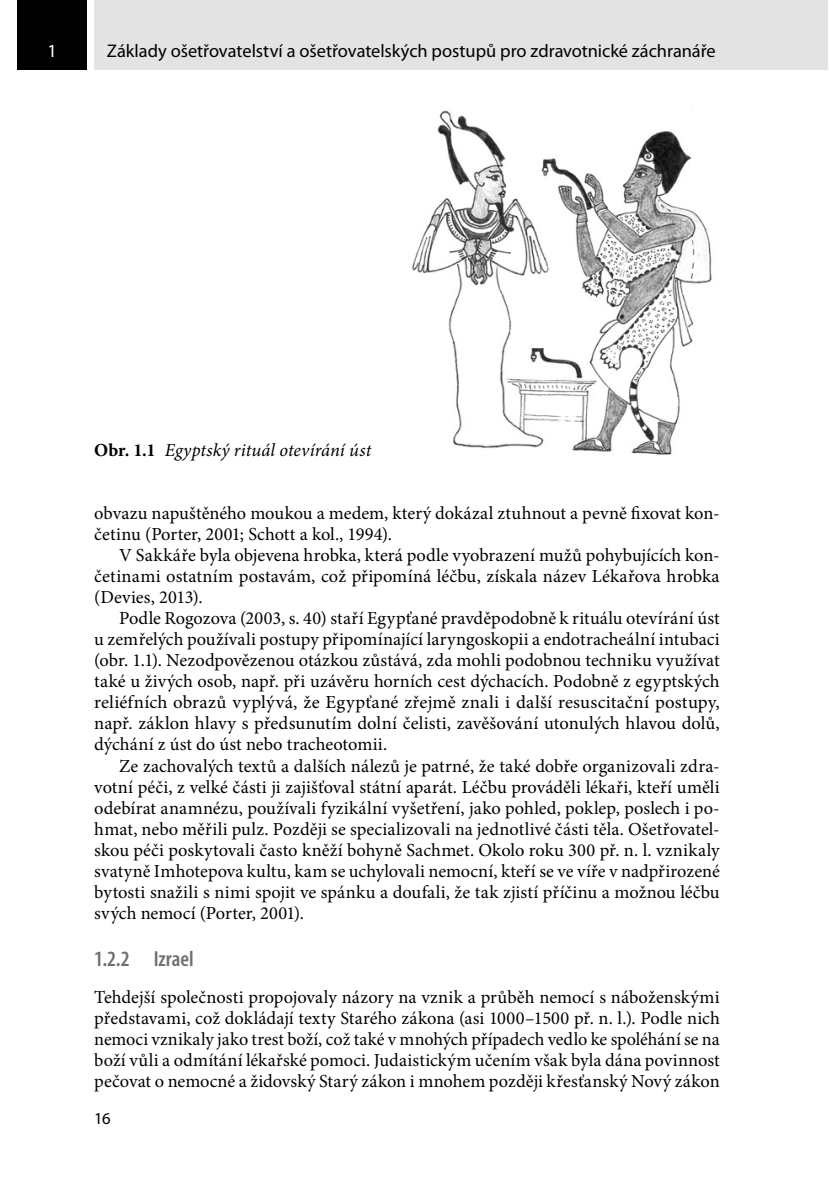
<style>
.page{position:relative;width:829px;height:1191px;background:#fff}
.page>*{position:absolute;margin:0;border:0;box-sizing:border-box;transform-origin:0 0}
._3_3_3{font:600 condensed 21.88px "Myriad Pro";letter-spacing:-.005em;color:#706f6f}
.text{font:18.38px/21px "Minion Pro";letter-spacing:.005em;color:#000;text-align:justify}
.text_prvni{font:18.38px/21px "Minion Pro";letter-spacing:.005em;color:#000;text-align:justify}
.t1{font:18.38px "Myriad Pro";letter-spacing:-.005em;color:#000}
.tabulka_obrazek_popi{font:italic 18.38px "Minion Pro";letter-spacing:.005em;color:#000}
.t2{font:18.38px "Myriad Pro";color:#fff}
.t3{font:16.62px "Myriad Pro";color:#000}
.s1{font-weight:700;font-style:normal}
</style>
<div class="page">
<div style="left:94px;top:0;width:733px;height:69px;background:#e3e3e3"></div>
<div style="left:17px;top:0;width:70px;height:69px;background:#000"></div>
<img style="left:412px;top:110px;width:300px;height:345px">
<p class="t2" style="left:47px;top:40px;width:11px">1</p>
<p class="t1" style="left:107px;top:40px;width:610px">Základy ošetřovatelství a ošetřovatelských postupů pro zdravotnické záchranáře</p>
<p class="tabulka_obrazek_popi" style="left:94px;top:438px;width:278px"><span class="s1">Obr. 1.1</span> Egyptský rituál otevírání úst</p>
<p class="text" style="left:94px;top:503px;width:627px">obvazu napuštěného moukou a medem, který dokázal ztuhnout a pevně fixovat kon&shy;četinu (Porter, 2001; Schott a kol., 1994).</p>
<p class="text" style="left:94px;top:545px;width:627px;text-indent:25px">V Sakkáře byla objevena hrobka, která podle vyobrazení mužů pohybujících kon&shy;četinami ostatním postavám, což připomíná léčbu, získala název Lékařova hrobka (Devies, 2013).</p>
<p class="text" style="left:94px;top:608px;width:627px;text-indent:25px">Podle Rogozova (2003, s. 40) staří Egypťané pravděpodobně k rituálu otevírání úst u zemřelých používali postupy připomínající laryngoskopii a endotracheální intubaci (obr. 1.1). Nezodpovězenou otázkou zůstává, zda mohli podobnou techniku využívat také u živých osob, např. při uzávěru horních cest dýchacích. Podobně z egyptských reliéfních obrazů vyplývá, že Egypťané zřejmě znali i další resuscitační postupy, např. záklon hlavy s předsunutím dolní čelisti, zavěšování utonulých hlavou dolů, dýchání z úst do úst nebo tracheotomii.</p>
<p class="text" style="left:94px;top:755px;width:627px;text-indent:25px">Ze zachovalých textů a dalších nálezů je patrné, že také dobře organizovali zdra&shy;votní péči, z velké části ji zajišťoval státní aparát. Léčbu prováděli lékaři, kteří uměli odebírat anamnézu, používali fyzikální vyšetření, jako pohled, poklep, poslech i po&shy;hmat, nebo měřili pulz. Později se specializovali na jednotlivé části těla. Ošetřovatel&shy;skou péči poskytovali často kněží bohyně Sachmet. Okolo roku 300 př. n. l. vznikaly svatyně Imhotepova kultu, kam se uchylovali nemocní, kteří se ve víře v nadpřirozené bytosti snažili s nimi spojit ve spánku a doufali, že tak zjistí příčinu a možnou léčbu svých nemocí (Porter, 2001).</p>
<p class="_3_3_3" style="left:94px;top:945px;width:101px">1.2.2 Izrael</p>
<p class="text_prvni" style="left:94px;top:986px;width:627px">Tehdejší společnosti propojovaly názory na vznik a průběh nemocí s náboženskými představami, což dokládají texty Starého zákona (asi 1000–1500 př. n. l.). Podle nich nemoci vznikaly jako trest boží, což také v mnohých případech vedlo ke spoléhání se na boží vůli a odmítání lékařské pomoci. Judaistickým učením však byla dána povinnost pečovat o nemocné a židovský Starý zákon i mnohem později křesťanský Nový zákon</p>
<p class="t3" style="left:94px;top:1108px;width:18px">16</p>
</div>
